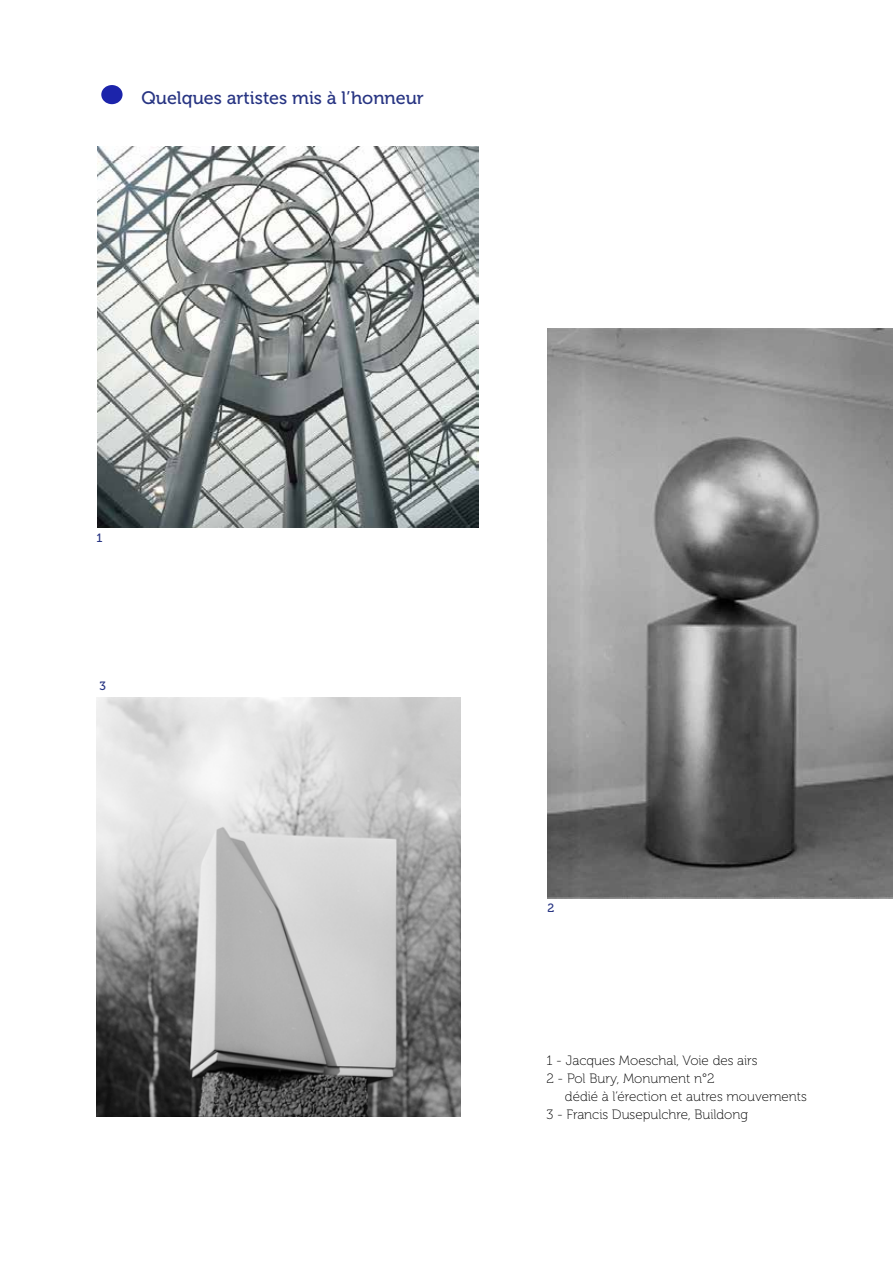
<style>
.page{position:relative;width:893px;height:1263px;background:#fff}
.page>*{position:absolute;margin:0;border:0;box-sizing:border-box;transform-origin:0 0}
.t1{font:18px "Museo 500";color:#283583}
.t2{font:13.5px/18px "Museo 100";color:#000}
.t3{font:12px "Museo 500";color:#283583}
</style>
<div class="page">
<div style="left:101px;top:85px;width:22px;height:19px;background:#1c24ab;border-radius:50%"></div>
<img style="left:98px;top:146px;width:381px;height:381px">
<img style="left:547px;top:329px;width:346px;height:570px">
<img style="left:97px;top:698px;width:363px;height:418px">
<h1 class="t1" style="left:141px;top:88px;width:284px">Quelques artistes mis à l’honneur</h1>
<p class="t3" style="left:97px;top:531px;width:8px">1</p>
<p class="t3" style="left:99px;top:680px;width:8px">3</p>
<p class="t3" style="left:547px;top:901px;width:8px">2</p>
<p class="t2" style="left:546px;top:1051px;width:213px">1 - Jacques Moeschal, Voie des airs<br>2 - Pol Bury, Monument n°2</p>
<p class="t2" style="left:546px;top:1087px;width:262px;text-indent:19px">dédié à l’érection et autres mouvements<br>3 - Francis Dusepulchre, Buildong</p>
</div>
